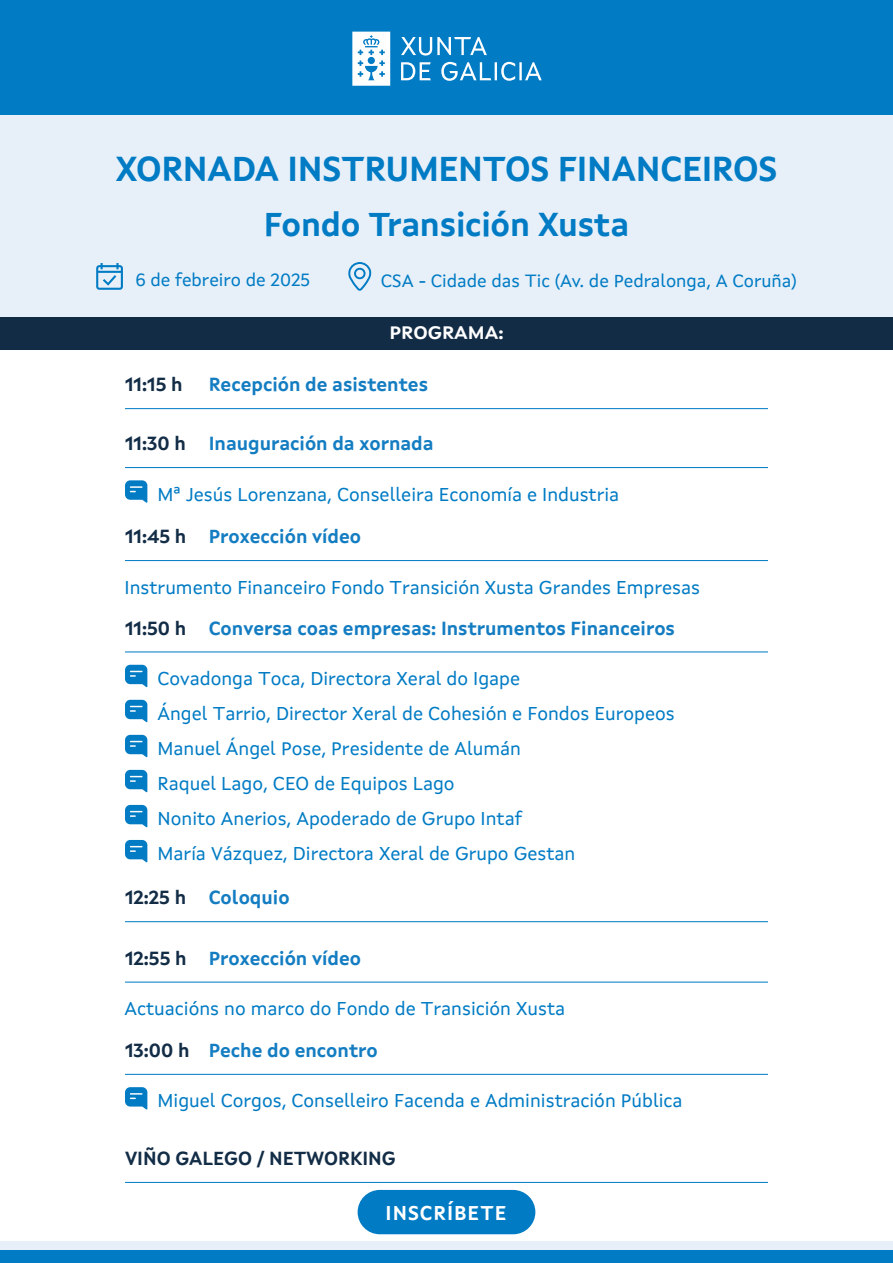
<style>
.page{position:relative;width:893px;height:1263px;background:#fff}
.page>*{position:absolute;margin:0;border:0;box-sizing:border-box;transform-origin:0 0}
.t1{font:700 34.5px "Xunta Sans";letter-spacing:-.01em;color:#007bc4}
.t2{font:700 33px "Xunta Sans";letter-spacing:-.005em;color:#007bc4}
.t3{font:700 19.95px "Xunta Sans";letter-spacing:.05em;color:#fff}
.t4{font:18.9px/35.1px "Xunta Sans";color:#007bc4}
.t5{font:700 18.9px "Xunta Sans";color:#147dc2}
.t6{font:700 18.9px "Xunta Sans";color:#132d47}
.t7{font:18px "Xunta Sans";color:#007bc4}
.t8{font:700 18px "Xunta Sans";color:#fff;scale:1.08 1}
.s1{color:#132d47}
</style>
<div class="page">
<div style="left:0;top:0;width:893px;height:117px;background:#007bc4"></div>
<div style="left:0;top:1250px;width:893px;height:13px;background:#007bc4"></div>
<svg style="left:352px;top:32px;width:190px;height:54px"></svg>
<div style="left:0;top:115px;width:893px;height:213px;background:#e7f0f9"></div>
<svg style="left:96px;top:263px;width:27px;height:27px"></svg>
<svg style="left:348px;top:262px;width:24px;height:29px"></svg>
<hr style="left:125px;top:467px;width:643px;height:1px;background:#007bc4">
<svg style="left:125px;top:480px;width:22px;height:23px"></svg>
<hr style="left:125px;top:560px;width:643px;height:1px;background:#007bc4">
<hr style="left:125px;top:981px;width:643px;height:2px;background:#007bc4">
<hr style="left:125px;top:1074px;width:643px;height:1px;background:#007bc4">
<svg style="left:125px;top:1087px;width:22px;height:22px"></svg>
<hr style="left:125px;top:1182px;width:643px;height:1px;background:#007bc4">
<hr style="left:125px;top:921px;width:643px;height:1px;background:#007bc4">
<hr style="left:125px;top:408px;width:643px;height:1px;background:#007bc4">
<hr style="left:125px;top:651px;width:643px;height:1px;background:#007bc4">
<svg style="left:125px;top:665px;width:22px;height:22px"></svg>
<svg style="left:125px;top:700px;width:22px;height:22px"></svg>
<svg style="left:125px;top:735px;width:22px;height:22px"></svg>
<svg style="left:125px;top:770px;width:22px;height:22px"></svg>
<svg style="left:125px;top:805px;width:22px;height:22px"></svg>
<svg style="left:125px;top:840px;width:22px;height:22px"></svg>
<div style="left:0;top:1241px;width:893px;height:9px;background:#e7f0f9"></div>
<div style="left:358px;top:1190px;width:177px;height:44px;background:#007bc4;border-radius:22px"></div>
<div style="left:0;top:317px;width:893px;height:33px;background:#132c46"></div>
<h1 class="t1" style="left:116px;top:149px;width:663px">XORNADA INSTRUMENTOS FINANCEIROS</h1>
<h2 class="t2" style="left:264px;top:205px;width:367px">Fondo Transición Xusta</h2>
<p class="t7" style="left:135px;top:269px;width:176px">6 de febreiro de 2025</p>
<p class="t7" style="left:381px;top:269px;width:417px">CSA - Cidade das Tic (Av. de Pedralonga, A Coruña)</p>
<p class="t8" style="left:389px;top:322px;width:107px">PROGRAMA:</p>
<p class="t6" style="left:125px;top:373px;width:59px">11:15 h</p>
<p class="t5" style="left:209px;top:373px;width:221px">Recepción de asistentes</p>
<p class="t5" style="left:125px;top:432px;width:310px"><span class="s1">11:30 h</span> Inauguración da xornada</p>
<p class="t4" style="left:158px;top:476px;width:463px">Mª Jesús Lorenzana, Conselleira Economía e Industria</p>
<p class="t5" style="left:125px;top:525px;width:238px"><span class="s1">11:45 h</span> Proxección vídeo</p>
<p class="t4" style="left:125px;top:569px;width:577px">Instrumento Financeiro Fondo Transición Xusta Grandes Empresas</p>
<p class="t5" style="left:125px;top:617px;width:552px"><span class="s1">11:50 h</span> Conversa coas empresas: Instrumentos Financeiros</p>
<p class="t4" style="left:158px;top:661px;width:519px">Covadonga Toca, Directora Xeral do Igape<br>Ángel Tarrio, Director Xeral de Cohesión e Fondos Europeos Manuel Ángel Pose, Presidente de Alumán<br>Raquel Lago, CEO de Equipos Lago<br>Nonito Anerios, Apoderado de Grupo Intaf<br>María Vázquez, Directora Xeral de Grupo Gestan</p>
<p class="t5" style="left:125px;top:886px;width:166px"><span class="s1">12:25 h</span> Coloquio</p>
<p class="t5" style="left:125px;top:947px;width:238px"><span class="s1">12:55 h</span> Proxección vídeo</p>
<p class="t4" style="left:125px;top:991px;width:442px">Actuacións no marco do Fondo de Transición Xusta</p>
<p class="t5" style="left:125px;top:1039px;width:254px"><span class="s1">13:00 h</span> Peche do encontro</p>
<p class="t4" style="left:158px;top:1083px;width:527px">Miguel Corgos, Conselleiro Facenda e Administración Pública</p>
<p class="t6" style="left:125px;top:1147px;width:272px">VIÑO GALEGO / NETWORKING</p>
<p class="t3" style="left:386px;top:1201px;width:122px">INSCRÍBETE</p>
</div>
